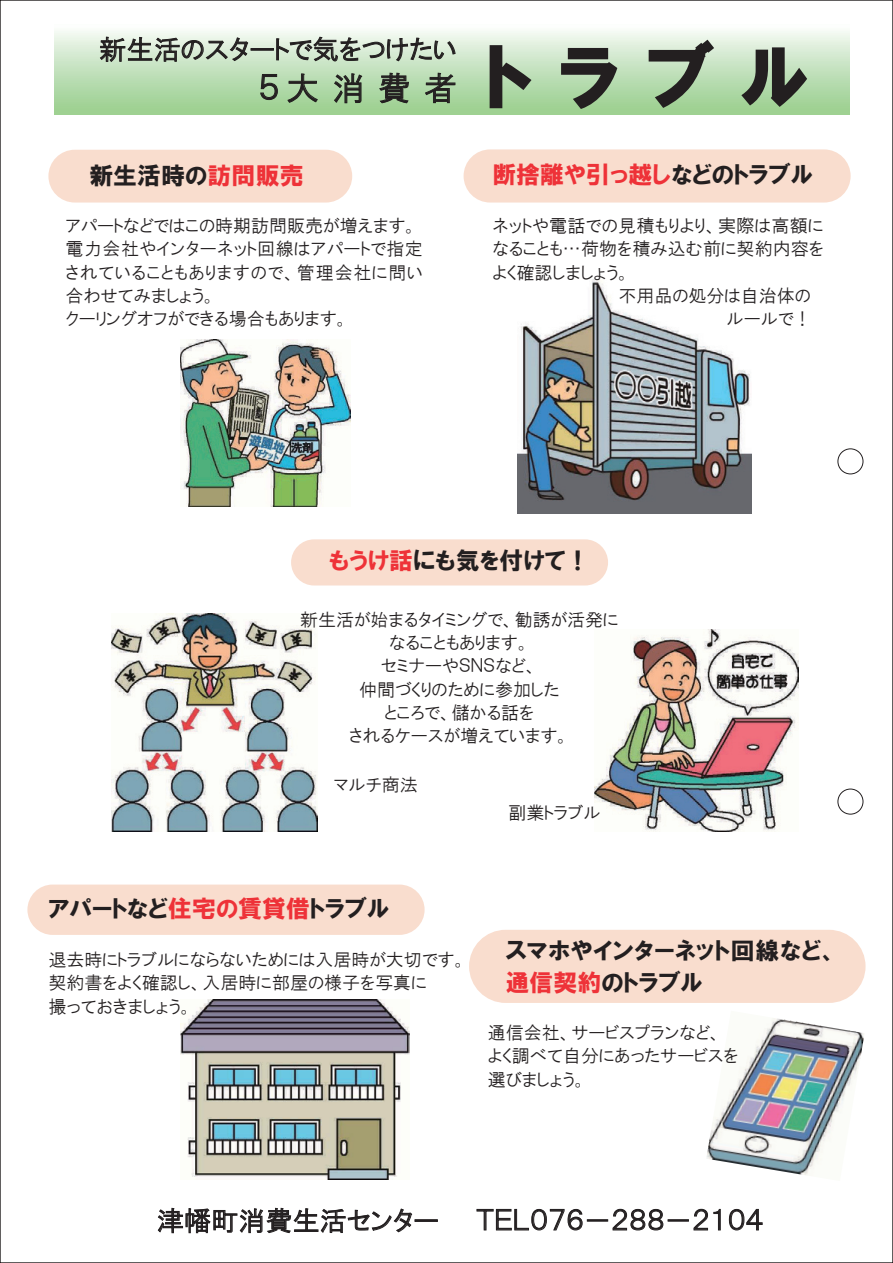
<style>
.page{position:relative;width:893px;height:1263px;background:#fff}
.page>*{position:absolute;margin:0;border:0;box-sizing:border-box;transform-origin:0 0}
.t1{font:72px "HGP Soei Kakugothic UB";color:#231f20}
.t2{font:33px "HGP Gothic M";letter-spacing:.385em;color:#231f20}
.t3{font:27px "HGP Gothic M";letter-spacing:.005em;color:#231f20}
.t4{font:24px "HGP Soei Kakugothic UB";color:#231f20}
.t5{font:24px/31.2px "HGP Soei Kakugothic UB";letter-spacing:.025em;color:#231f20}
.t6{font:24px "HGP Soei Kakugothic UB";color:#ee3238}
.t7{font:18px/23.4px "HGP Gothic M";color:#231f20}
.t8{font:18px "HGP Gothic M";letter-spacing:.02em;color:#231f20}
.s1{color:#ee3238}
.s2{color:#231f20}
</style>
<div class="page">
<div style="left:469px;top:930px;width:396px;height:73px;background:#f9ddce;border-radius:37px"></div>
<div style="left:291px;top:539px;width:317px;height:46px;background:#f9ddce;border-radius:23px"></div>
<img style="left:707px;top:1018px;width:157px;height:157px">
<img style="left:181px;top:1000px;width:229px;height:180px">
<img style="left:112px;top:614px;width:206px;height:218px">
<img style="left:517px;top:280px;width:235px;height:233px">
<img style="left:180px;top:339px;width:171px;height:168px">
<img style="left:595px;top:629px;width:204px;height:203px">
<div style="left:48px;top:150px;width:304px;height:53px;background:#f9ddce;border-radius:26px"></div>
<div style="left:27px;top:884px;width:398px;height:51px;background:#f9ddce;border-radius:25px"></div>
<div style="left:464px;top:149px;width:387px;height:54px;background:#f9ddce;border-radius:27px"></div>
<div style="left:54px;top:25px;width:796px;height:89px;background:linear-gradient(to bottom,#f8fbf8,#96cc8a)"></div>
<div style="left:838px;top:449px;width:25px;height:25px;border:1px solid #231f20;border-radius:50%"></div>
<div style="left:838px;top:789px;width:25px;height:25px;border:1px solid #231f20;border-radius:50%"></div>
<h3 class="t3" style="left:99px;top:36px;width:359px">新生活のスタートで気をつけたい</h3>
<h2 class="t2" style="left:258px;top:71px;width:200px">５大消費者</h2>
<h3 class="t4" style="left:89px;top:163px;width:216px">新生活時の<span class="s1">訪問販売</span></h3>
<p class="t7" style="left:65px;top:214px;width:359px">アパートなどではこの時期訪問販売が増えます。電力会社やインターネット回線はアパートで指定されていることもありますので、管理会社に問い合わせてみましょう。<br>クーリングオフができる場合もあります。</p>
<h1 class="t1" style="left:486px;top:41px;width:323px">トラブル</h1>
<h3 class="t6" style="left:492px;top:163px;width:322px">断捨離や引っ越し<span class="s2">などのトラブル</span></h3>
<p class="t8" style="left:492px;top:216px;width:333px">ネットや電話での見積もりより、実際は高額に</p>
<p class="t7" style="left:492px;top:237px;width:333px">なることも…荷物を積み込む前に契約内容を</p>
<p class="t7" style="left:492px;top:260px;width:139px">よく確認しましょう。</p>
<p class="t7" style="left:618px;top:284px;width:194px">不用品の処分は自治体の</p>
<p class="t7" style="left:726px;top:307px;width:87px">ルールで！</p>
<h3 class="t4" style="left:329px;top:549px;width:262px"><span class="s1">もうけ話</span>にも気を付けて！</h3>
<p class="t7" style="left:300px;top:607px;width:320px;text-align:center">新生活が始まるタイミングで、勧誘が活発になることもあります。<br>セミナーやＳＮＳなど、<br>仲間づくりのために参加した<br>ところで、儲かる話を<br>されるケースが増えています。</p>
<p class="t7" style="left:333px;top:772px;width:86px">マルチ商法</p>
<p class="t7" style="left:508px;top:801px;width:94px">副業トラブル</p>
<h3 class="t4" style="left:49px;top:897px;width:342px">アパートなど<span class="s1">住宅の賃貸借</span>トラブル</h3>
<p class="t7" style="left:49px;top:948px;width:420px">退去時にトラブルにならないためには入居時が大切です。契約書をよく確認し、入居時に部屋の様子を写真に<br>撮っておきましょう。</p>
<h3 class="t5" style="left:506px;top:935px;width:334px">スマホやインターネット回線など、<span class="s1">通信契約</span>のトラブル</h3>
<p class="t7" style="left:488px;top:1021px;width:252px">通信会社、サービスプランなど、よく調べて自分にあったサービスを選びましょう。</p>
<h3 class="t3" style="left:157px;top:1207px;width:284px">津幡町消費生活センター</h3>
<h3 class="t3" style="left:475px;top:1207px;width:290px">ＴＥＬ０７６－２８８－２１０４</h3>
</div>
